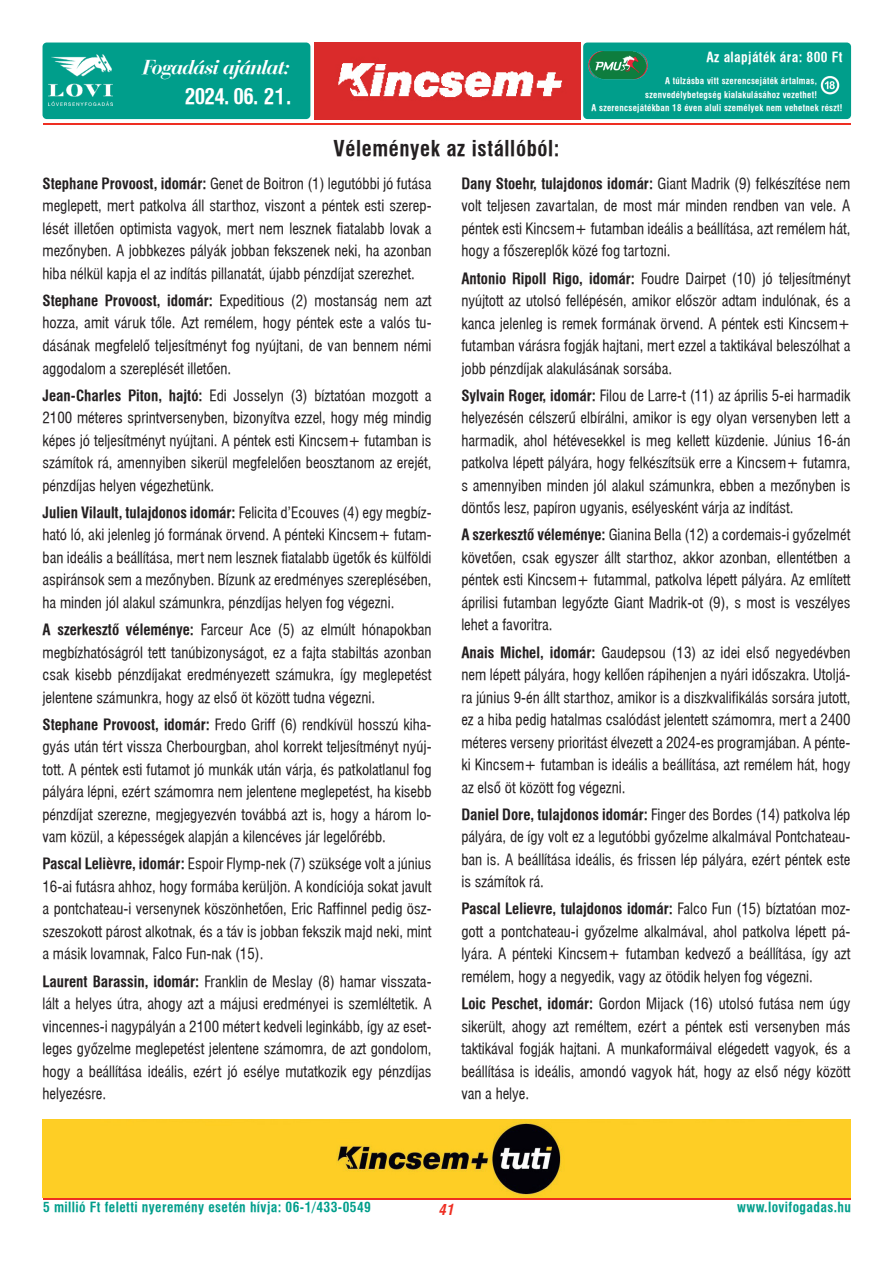
<style>
.page{position:relative;width:893px;height:1263px;background:#fff}
.page>*{position:absolute;margin:0;border:0;box-sizing:border-box;transform-origin:0 0}
.t1{font:21px "Swiss 721 Cn PFL Bold";letter-spacing:.03em;color:#231f20}
.t2{font:italic 21px "Bauer Bodoni PFL Bold";letter-spacing:-.03em;color:#fff}
.t3{font:21px "Swiss 721 Cn PFL Bold";letter-spacing:-.03em;color:#fff}
.t4{font:15px/22.5px "Swiss 721 Cn PFL Normal";color:#231f20;text-align:justify}
.t5{font:15px "Swiss 721 Cn PFL Bold";color:#231f20}
.t6{font:italic 700 condensed 15px "Swiss 721 BT";color:#ee2e22}
.t7{font:13.5px "Swiss 721 Cn PFL Bold";letter-spacing:.03em;color:#009e8b}
.t8{font:13.5px "Swiss 721 Cn PFL Bold";letter-spacing:.03em;color:#fff}
.t9{font:9px "Swiss 721 Cn PFL Bold";letter-spacing:.03em;color:#fff}
.s1{font-family:"Swiss 721 Cn PFL Bold"}
.s2{font-family:"Swiss 721 Cn PFL Normal"}
</style>
<div class="page">
<hr style="left:43px;top:123px;width:808px;height:2px;background:#ee2e22">
<hr style="left:43px;top:1198px;width:808px;height:1px;background:#ee2e22">
<div style="left:583px;top:43px;width:268px;height:76px;background:#009e8b;border-radius:4px"></div>
<div style="left:43px;top:43px;width:267px;height:76px;background:#009e8b;border-radius:4px"></div>
<img style="left:820px;top:76px;width:20px;height:19px">
<img style="left:314px;top:43px;width:266px;height:76px">
<img style="left:588px;top:51px;width:60px;height:29px">
<img style="left:49px;top:54px;width:64px;height:51px">
<img style="left:43px;top:1119px;width:807px;height:79px">
<h1 class="t2" style="left:143px;top:54px;width:149px">Fogadási ajánlat:</h1>
<h1 class="t3" style="left:185px;top:83px;width:108px">2024. 06. 21.</h1>
<p class="t8" style="left:706px;top:49px;width:138px">Az alapjáték ára: 800 Ft</p>
<p class="t9" style="left:665px;top:76px;width:153px">A túlzásba vitt szerencsejáték ártalmas,</p>
<p class="t9" style="left:645px;top:89px;width:173px">szenvedélybetegség kialakulásához vezethet!</p>
<p class="t9" style="left:591px;top:103px;width:253px">A szerencsejátékban 18 éven aluli személyek nem vehetnek részt!</p>
<h1 class="t1" style="left:333px;top:136px;width:228px">Vélemények az istállóból:</h1>
<p class="t4" style="left:43px;top:172px;width:391px"><span class="s1">Stephane Provoost, idomár:</span> Genet de Boitron (1) legutóbbi jó futása meglepett, mert patkolva áll starthoz, viszont a péntek esti szerep&shy;lését illetően optimista vagyok, mert nem lesznek fiatalabb lovak a mezőnyben. A jobbkezes pályák jobban fekszenek neki, ha azonban hiba nélkül kapja el az indítás pillanatát, újabb pénzdíjat szerezhet.</p>
<p class="t4" style="left:43px;top:289px;width:391px"><span class="s1">Stephane Provoost, idomár:</span> Expeditious (2) mostanság nem azt hozza, amit váruk tőle. Azt remélem, hogy péntek este a valós tu&shy;dásának megfelelő teljesítményt fog nyújtani, de van bennem némi aggodalom a szereplését illetően.</p>
<p class="t4" style="left:43px;top:384px;width:391px"><span class="s1">Jean-Charles Piton, hajtó:</span> Edi Josselyn (3) bíztatóan mozgott a 2100 méteres sprintversenyben, bizonyítva ezzel, hogy még mindig képes jó teljesítményt nyújtani. A péntek esti Kincsem+ futamban is számítok rá, amennyiben sikerül megfelelően beosztanom az erejét, pénzdíjas helyen végezhetünk.</p>
<p class="t5" style="left:43px;top:503px;width:391px">Julien Vilault, tulajdonos idomár: <span class="s2">Felicita d’Ecouves (4) egy megbíz-</span></p>
<p class="t4" style="left:43px;top:524px;width:391px">ható ló, aki jelenleg jó formának örvend. A pénteki Kincsem+ futam&shy;ban ideális a beállítása, mert nem lesznek fiatalabb ügetők és külföldi aspiránsok sem a mezőnyben. Bízunk az eredményes szereplésében, ha minden jól alakul számunkra, pénzdíjas helyen fog végezni.</p>
<p class="t4" style="left:43px;top:618px;width:391px"><span class="s1">A szerkesztő véleménye:</span> Farceur Ace (5) az elmúlt hónapokban megbízhatóságról tett tanúbizonyságot, ez a fajta stabiltás azonban csak kisebb pénzdíjakat eredményezett számukra, így meglepetést jelentene számunkra, hogy az első öt között tudna végezni.</p>
<p class="t4" style="left:43px;top:713px;width:391px"><span class="s1">Stephane Provoost, idomár:</span> Fredo Griff (6) rendkívül hosszú kiha&shy;gyás után tért vissza Cherbourgban, ahol korrekt teljesítményt nyúj&shy;tott. A péntek esti futamot jó munkák után várja, és patkolatlanul fog pályára lépni, ezért számomra nem jelentene meglepetést, ha kisebb pénzdíjat szerezne, megjegyezvén továbbá azt is, hogy a három lo&shy;vam közül, a képességek alapján a kilencéves jár legelőrébb.</p>
<p class="t4" style="left:43px;top:853px;width:391px"><span class="s1">Pascal Lelièvre, idomár:</span> Espoir Flymp-nek (7) szüksége volt a június 16-ai futásra ahhoz, hogy formába kerüljön. A kondíciója sokat javult a pontchateau-i versenynek köszönhetően, Eric Raffinnel pedig ös - szeszokott párost alkotnak, és a táv is jobban fekszik majd neki, mint a másik lovamnak, Falco Fun-nak (15).</p>
<p class="t4" style="left:43px;top:970px;width:391px"><span class="s1">Laurent Barassin, idomár:</span> Franklin de Meslay (8) hamar visszata&shy;lált a helyes útra, ahogy azt a májusi eredményei is szemléltetik. A vincennes-i nagypályán a 2100 métert kedveli leginkább, így az eset&shy;leges győzelme meglepetést jelentene számomra, de azt gondolom, hogy a beállítása ideális, ezért jó esélye mutatkozik egy pénzdíjas helyezésre.</p>
<p class="t4" style="left:461px;top:172px;width:391px"><span class="s1">Dany Stoehr, tulajdonos idomár:</span> Giant Madrik (9) felkészítése nem volt teljesen zavartalan, de most már minden rendben van vele. A péntek esti Kincsem+ futamban ideális a beállítása, azt remélem hát, hogy a főszereplők közé fog tartozni.</p>
<p class="t4" style="left:461px;top:267px;width:391px"><span class="s1">Antonio Ripoll Rigo, idomár:</span> Foudre Dairpet (10) jó teljesítményt nyújtott az utolsó fellépésén, amikor először adtam indulónak, és a kanca jelenleg is remek formának örvend. A péntek esti Kincsem+ futamban várásra fogják hajtani, mert ezzel a taktikával beleszólhat a jobb pénzdíjak alakulásának sorsába.</p>
<p class="t4" style="left:461px;top:384px;width:391px"><span class="s1">Sylvain Roger, idomár:</span> Filou de Larre-t (11) az április 5-ei harmadik helyezésén célszerű elbírálni, amikor is egy olyan versenyben lett a harmadik, ahol hétévesekkel is meg kellett küzdenie. Június 16-án patkolva lépett pályára, hogy felkészítsük erre a Kincsem+ futamra, s amennyiben minden jól alakul számunkra, ebben a mezőnyben is döntős lesz, papíron ugyanis, esélyesként várja az indítást.</p>
<p class="t4" style="left:461px;top:524px;width:391px"><span class="s1">A szerkesztő véleménye:</span> Gianina Bella (12) a cordemais-i győzelmét követően, csak egyszer állt starthoz, akkor azonban, ellentétben a péntek esti Kincsem+ futammal, patkolva lépett pályára. Az említett áprilisi futamban legyőzte Giant Madrik-ot (9), s most is veszélyes lehet a favoritra.</p>
<p class="t4" style="left:461px;top:641px;width:391px"><span class="s1">Anais Michel, idomár:</span> Gaudepsou (13) az idei első negyedévben nem lépett pályára, hogy kellően rápihenjen a nyári időszakra. Utoljá&shy;ra június 9-én állt starthoz, amikor is a diszkvalifikálás sorsára jutott, ez a hiba pedig hatalmas csalódást jelentett számomra, mert a 2400 méteres verseny prioritást élvezett a 2024-es programjában. A pénte&shy;ki Kincsem+ futamban is ideális a beállítása, azt remélem hát, hogy az első öt között fog végezni.</p>
<p class="t4" style="left:461px;top:803px;width:391px"><span class="s1">Daniel Dore, tulajdonos idomár:</span> Finger des Bordes (14) patkolva lép pályára, de így volt ez a legutóbbi győzelme alkalmával Pontchateau&shy;ban is. A beállítása ideális, és frissen lép pályára, ezért péntek este is számítok rá.</p>
<p class="t5" style="left:461px;top:900px;width:391px">Pascal Lelievre, tulajdonos idomár: <span class="s2">Falco Fun (15) bíztatóan moz-</span></p>
<p class="t4" style="left:461px;top:920px;width:391px">gott a pontchateau-i győzelme alkalmával, ahol patkolva lépett pá&shy;lyára. A pénteki Kincsem+ futamban kedvező a beállítása, így azt remélem, hogy a negyedik, vagy az ötödik helyen fog végezni.</p>
<p class="t4" style="left:461px;top:992px;width:391px"><span class="s1">Loic Peschet, idomár:</span> Gordon Mijack (16) utolsó futása nem úgy sikerült, ahogy azt reméltem, ezért a péntek esti versenyben más taktikával fogják hajtani. A munkaformáival elégedett vagyok, és a beállítása is ideális, amondó vagyok hát, hogy az első négy között van a helye.</p>
<p class="t7" style="left:43px;top:1199px;width:329px">5 millió Ft feletti nyeremény esetén hívja: 06-1/433-0549</p>
<p class="t6" style="left:439px;top:1200px;width:17px">41</p>
<p class="t7" style="left:737px;top:1199px;width:115px">www.lovifogadas.hu</p>
</div>
